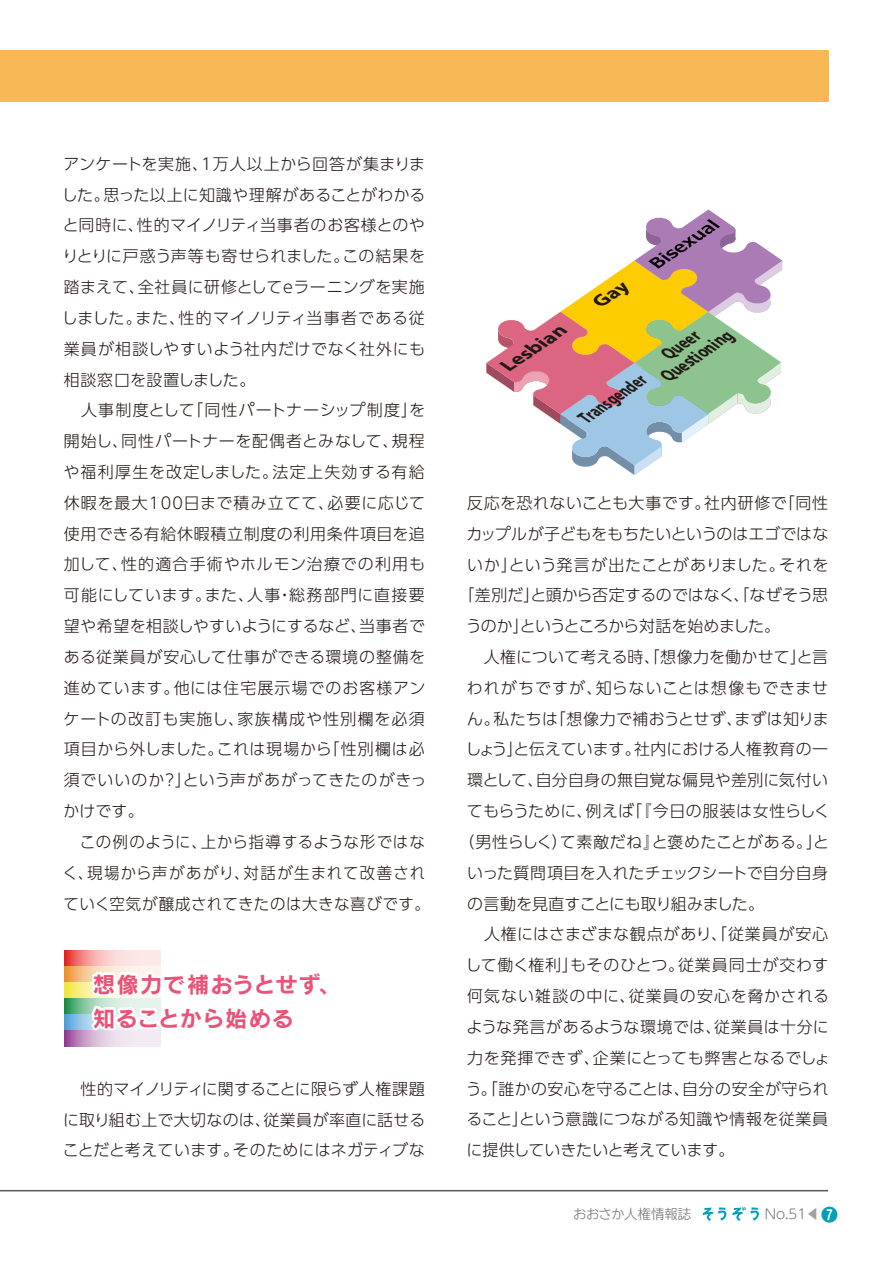
<style>
.page{position:relative;width:893px;height:1263px;background:#fff}
.page>*{position:absolute;margin:0;border:0;box-sizing:border-box;transform-origin:0 0}
.t1{font:22.35px/34px "Rodin Pro B";letter-spacing:.03em;color:#e95377}
.t2{font:italic 700 18.6px/18.3px "Myriad Pro";color:#221815;scale:.78 1}
.t3{font:italic 700 18.6px "Myriad Pro";color:#221815;scale:.71 1}
.t4{font:italic 700 18.6px "Myriad Pro";color:#221815;scale:1.12 1}
.t5{font:300 15.9px/30.9px "UD Shin Go Pro";letter-spacing:.03em;color:#221815}
.t6{font:300 15.9px "UD Shin Go Pro";letter-spacing:-.005em;color:#221815}
.t7{font:300 15.9px "UD Shin Go Pro";color:#221815}
.t8{font:300 15.9px "UD Shin Go Pro";letter-spacing:.01em;color:#221815}
.t9{font:300 15.9px "UD Shin Go Pro";letter-spacing:.05em;color:#221815}
.t10{font:300 15.9px "UD Shin Go Pro";letter-spacing:.06em;color:#221815}
.t11{font:300 15.9px "UD Shin Go Pro";letter-spacing:.07em;color:#221815}
.t12{font:300 15.9px "UD Shin Go Pro";letter-spacing:-.04em;color:#221815}
.t13{font:300 13.35px "UD Shin M Go Pr 6";color:#727171}
.s1{color:#9fa0a0}
.s2{font-family:"Shin M Go Pro De";font-weight:700;font-size:16.8px;color:#009fb9}
</style>
<div class="page">
<hr style="left:0;top:1190px;width:828px;height:1px;background:#595757">
<svg style="left:703px;top:1207px;width:23px;height:14px"></svg>
<svg style="left:732px;top:1207px;width:27px;height:14px"></svg>
<svg style="left:65px;top:950px;width:96px;height:97px"></svg>
<svg style="left:87px;top:950px;width:74px;height:90px"></svg>
<div style="left:0;top:50px;width:828px;height:51px;background:#f8b856"></div>
<svg style="left:486px;top:209px;width:296px;height:266px"></svg>
<p class="t5" style="left:62px;top:148px;width:369px">アンケートを実施、1万人以上から回答が集まりました。思った以上に知識や理解があることがわかると同時に、性的マイノリティ当事者のお客様とのやりとりに戸惑う声等も寄せられました。この結果を踏まえて、全社員に研修としてeラーニングを実施しました。また、性的マイノリティ当事者である従業員が相談しやすいよう社内だけでなく社外にも相談窓口を設置しました。<br>　人事制度として「同性パートナーシップ制度」を開始し、同性パートナーを配偶者とみなして、規程や福利厚生を改定しました。法定上失効する有給休暇を最大100日まで積み立てて、必要に応じて使用できる有給休暇積立制度の利用条件項目を追加して、性的適合手術やホルモン治療での利用も可能にしています。また、人事・総務部門に直接要望や希望を相談しやすいようにするなど、当事者である従業員が安心して仕事ができる環境の整備を進めています。他には住宅展示場でのお客様アンケートの改訂も実施し、家族構成や性別欄を必須項目から外しました。これは現場から「性別欄は必須でいいのか？」という声があがってきたのがきっかけです。<br>　この例のように、上から指導するような形ではなく、現場から声があがり、対話が生まれて改善されていく空気が醸成されてきたのは大きな喜びです。</p>
<h1 class="t1" style="left:93px;top:966px;width:249px">想像力で補おうとせず、知ることから始める</h1>
<p class="t5" style="left:63px;top:1073px;width:364px;text-align:justify">　性的マイノリティに関することに限らず人権課題に取り組む上で大切なのは、従業員が率直に話せることだと考えています。そのためにはネガティブな</p>
<p class="t4" style="left:499px;top:357px;width:66px;rotate:-34deg">Lesbian</p>
<p class="t3" style="left:577px;top:408px;width:107px;rotate:-34deg">Transgender</p>
<p class="t2" style="left:650px;top:354px;width:105px;text-indent:13px;rotate:-34deg">Queer<br>Questioning</p>
<p class="t5" style="left:467px;top:487px;width:362px">反応を恐れないことも大事です。社内研修で「同性</p>
<p class="t6" style="left:466px;top:521px;width:363px">カップルが子どもをもちたいというのはエゴではな</p>
<p class="t5" style="left:467px;top:548px;width:363px">いか」という発言が出たことがありました。それを</p>
<p class="t7" style="left:458px;top:582px;width:371px">「差別だ」と頭から否定するのではなく、「なぜそう思</p>
<p class="t12" style="left:466px;top:613px;width:316px">うのか」というところから対話を始めました。</p>
<p class="t5" style="left:467px;top:641px;width:362px">　人権について考える時、「想像力を働かせて」と言</p>
<p class="t10" style="left:467px;top:675px;width:363px">われがちですが、知らないことは想像もできませ</p>
<p class="t5" style="left:467px;top:702px;width:363px">ん。私たちは「想像力で補おうとせず、まずは知りま</p>
<p class="t7" style="left:465px;top:736px;width:364px">しょう」と伝えています。社内における人権教育の一</p>
<p class="t5" style="left:467px;top:764px;width:362px">環として、自分自身の無自覚な偏見や差別に気付い</p>
<p class="t5" style="left:467px;top:795px;width:364px">てもらうために、例えば「『今日の服装は女性らしく</p>
<p class="t5" style="left:458px;top:826px;width:372px">（男性らしく）て素敵だね』と褒めたことがある。」と</p>
<p class="t8" style="left:467px;top:860px;width:362px">いった質問項目を入れたチェックシートで自分自身</p>
<p class="t6" style="left:467px;top:891px;width:298px">の言動を見直すことにも取り組みました。</p>
<p class="t9" style="left:467px;top:921px;width:362px">　人権にはさまざまな観点があり、「従業員が安心</p>
<p class="t5" style="left:465px;top:949px;width:365px">して働く権利」もそのひとつ。従業員同士が交わす</p>
<p class="t11" style="left:467px;top:983px;width:363px">何気ない雑談の中に、従業員の安心を脅かされる</p>
<p class="t5" style="left:467px;top:1011px;width:364px">ような発言があるような環境では、従業員は十分に</p>
<p class="t5" style="left:467px;top:1042px;width:364px">力を発揮できず、企業にとっても弊害となるでしょ</p>
<p class="t5" style="left:466px;top:1072px;width:364px">う。「誰かの安心を守ることは、自分の安全が守られ</p>
<p class="t5" style="left:467px;top:1103px;width:363px">ること」という意識につながる知識や情報を従業員</p>
<p class="t6" style="left:467px;top:1137px;width:269px">に提供していきたいと考えています。</p>
<p class="t13" style="left:573px;top:1203px;width:120px">おおさか人権情報誌</p>
<p class="t13" style="left:765px;top:1203px;width:75px">No.51<span class="s1">◀</span><span class="s2">❼</span></p>
</div>
